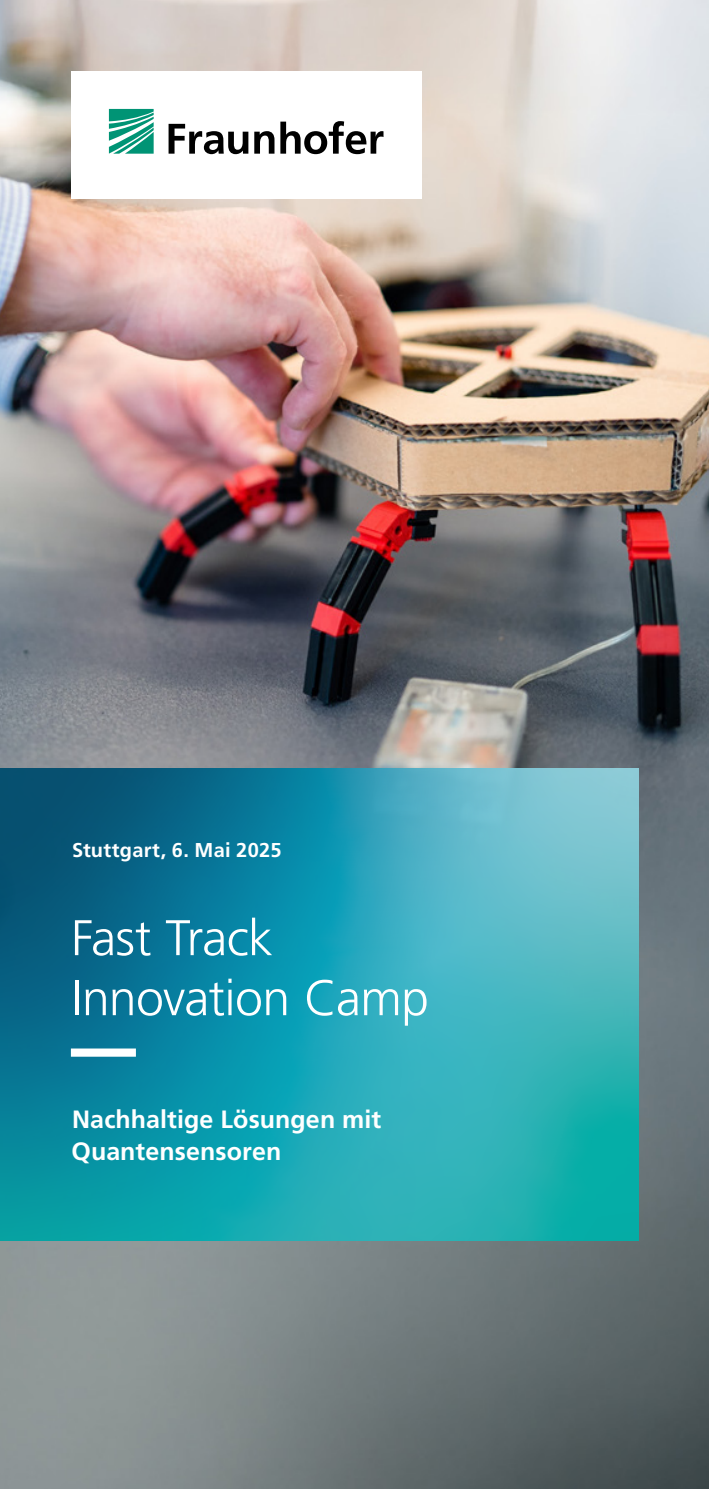
<style>
.page{position:relative;width:709px;height:1489px;background:#fff}
.page>*{position:absolute;margin:0;border:0;box-sizing:border-box;transform-origin:0 0}
.t1{font:300 50px/60px "Frutiger LT Com";letter-spacing:-.015em;color:#fff}
.t2{font:700 25px/32.5px "Frutiger LT Com";letter-spacing:.005em;color:#fff}
.t3{font:700 20px "Frutiger LT Com";letter-spacing:.015em;color:#fff}
</style>
<div class="page">
<img style="left:0;top:0;width:709px;height:1488px">
<svg style="left:0;top:768px;width:638px;height:472px;background:#239aac"></svg>
<svg style="left:71px;top:1048px;width:521px;height:8px;background:#3cafbf"></svg>
<div style="left:71px;top:71px;width:350px;height:127px;background:#fff"></div>
<svg style="left:109px;top:109px;width:45px;height:45px"></svg>
<svg style="left:168px;top:121px;width:215px;height:33px"></svg>
<p class="t3" style="left:72px;top:838px;width:211px">Stuttgart, 6. Mai 2025</p>
<h1 class="t1" style="left:71px;top:908px;width:359px">Fast Track<br>Innovation Camp</h1>
<p class="t2" style="left:71px;top:1102px;width:311px">Nachhaltige Lösungen mit<br>Quantensensoren</p>
</div>
